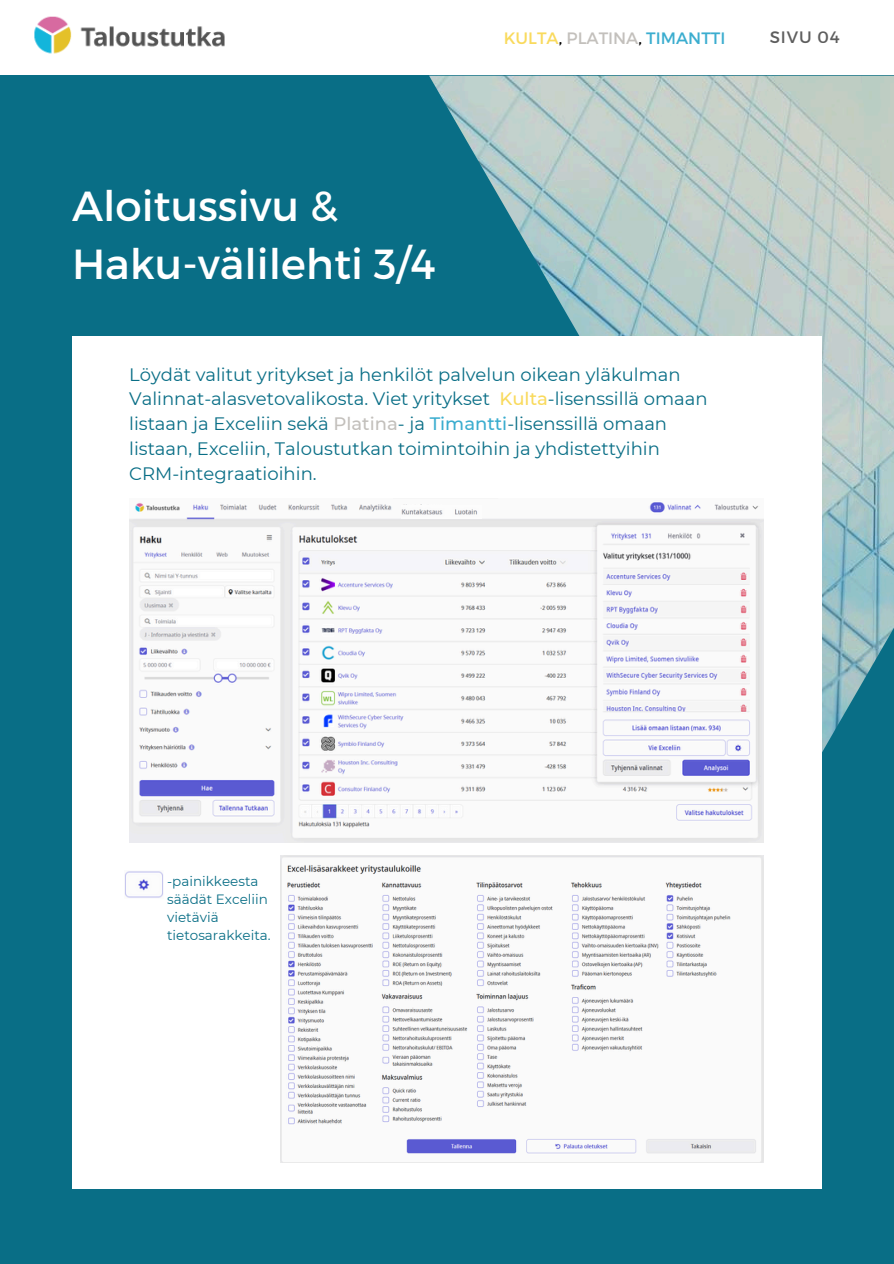
<style>
.page{position:relative;width:894px;height:1264px;background:#fff}
.page>*{position:absolute;margin:0;border:0;box-sizing:border-box;transform-origin:0 0}
.t1{font:42px/58.5px "Montserrat";color:#fff}
.t2{font:18px/24.8px "Montserrat";color:#096e86}
.t3{font:16.5px "Montserrat";color:#3badcf}
.t4{font:16.5px "Montserrat";letter-spacing:.05em;color:#5e5e5e}
.t5{font:13.5px/18px "Montserrat";color:#096e86}
.s1{color:#f9da5d}
.s2{color:#000}
.s3{color:#c3c0bc}
.s4{font-weight:500;color:#f9da5d}
.s5{font-weight:500;color:#c3c0bc}
.s6{font-weight:500;color:#3badcf}
</style>
<div class="page">
<div style="left:0;top:0;width:893px;height:1263px;background:#096e86"></div>
<div style="left:0;top:0;width:893px;height:74px;background:#fff"></div>
<img style="left:429px;top:76px;width:464px;height:678px">
<div style="left:72px;top:337px;width:749px;height:851px;background:#fff"></div>
<img style="left:34px;top:16px;width:191px;height:38px">
<img style="left:129px;top:502px;width:633px;height:340px">
<img style="left:280px;top:855px;width:483px;height:307px">
<img style="left:125px;top:871px;width:38px;height:27px">
<img style="left:402px;top:505px;width:79px;height:13px">
<p class="t1" style="left:72px;top:174px;width:365px">Aloitussivu &amp;<br>Haku-välilehti 3/4</p>
<p class="t3" style="left:503px;top:27px;width:223px"><span class="s1">KULTA</span><span class="s2">,</span> <span class="s3">PLATINA</span><span class="s2">,</span> TIMANTTI</p>
<p class="t4" style="left:769px;top:27px;width:71px">SIVU 04</p>
<h1 class="t2" style="left:129px;top:361px;width:580px">Löydät valitut yritykset ja henkilöt palvelun oikean yläkulman Valinnat-alasvetovalikosta. Viet yritykset <span class="s4">Kulta</span>-lisenssillä omaan listaan ja Exceliin sekä <span class="s5">Platina</span>- ja <span class="s6">Timantti</span>-lisenssillä omaan listaan, Exceliin, Taloustutkan toimintoihin ja yhdistettyihin CRM-integraatioihin.</h1>
<p class="t5" style="left:167px;top:872px;width:105px">-painikkeesta säädät Exceliin vietäviä tietosarakkeita.</p>
</div>
